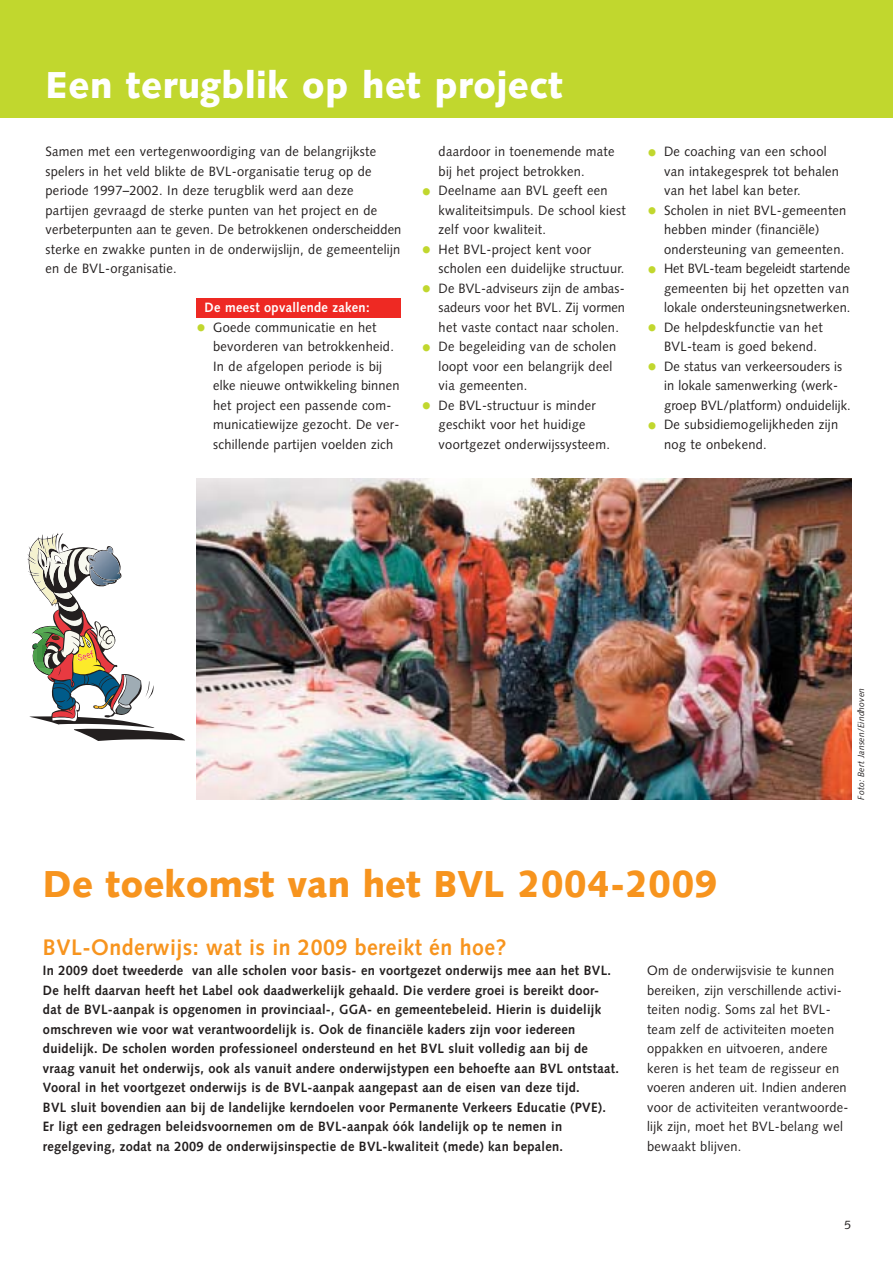
<style>
.page{position:relative;width:893px;height:1262px;background:#fff}
.page>*{position:absolute;margin:0;border:0;box-sizing:border-box;transform-origin:0 0}
.t1{font:900 37.5px "Syntax";color:#f7941e;scale:.95 1}
.t2{font:900 37.5px "Syntax";letter-spacing:.015em;color:#fff;scale:.95 1}
.t3{font:700 22.5px "Syntax";letter-spacing:.02em;color:#f7941e;scale:.95 1}
.t4{font:13.5px/19.5px "Syntax";letter-spacing:.02em;color:#231f1f;scale:.95 1}
.t5{font:700 13.5px/19.5px "Syntax";letter-spacing:.02em;color:#231f1f;scale:.95 1}
.t6{font:700 13.5px "Syntax";letter-spacing:.02em;color:#fff;scale:.95 1}
.t7{font:12px "Syntax";color:#231f1f}
.t8{font:italic 9px "Syntax";letter-spacing:.02em;color:#231f1f;scale:.95 1}
.s1{font-size:21px;color:#c1d72e}
</style>
<div class="page">
<svg style="left:27px;top:533px;width:158px;height:208px"></svg>
<div style="left:0;top:0;width:892px;height:117px;background:#c1d72e"></div>
<div style="left:196px;top:298px;width:205px;height:20px;background:#ee2923"></div>
<img style="left:196px;top:478px;width:655px;height:322px">
<h1 class="t2" style="left:46px;top:69px;width:546px">Een terugblik op het project</h1>
<p class="t4" style="left:46px;top:143px;width:376px">Samen met een vertegenwoordiging van de belangrijkste spelers in het veld blikte de BVL-organisatie terug op de periode 1997–2002. In deze terugblik werd aan deze<br>partijen gevraagd de sterke punten van het project en de verbeterpunten aan te geven. De betrokkenen onderscheidden sterke en zwakke punten in de onderwijslijn, de gemeentelijn en de BVL-organisatie.</p>
<p class="t6" style="left:205px;top:302px;width:175px">De meest opvallende zaken:</p>
<p class="t4" style="left:213px;top:318px;width:198px;text-indent:-17px"><span class="s1">•</span> Goede communicatie en het bevorderen van betrokkenheid.<br>In de afgelopen periode is bij elke nieuwe ontwikkeling binnen het project een passende com&shy;municatiewijze gezocht. De ver&shy;schillende partijen voelden zich</p>
<p class="t4" style="left:438px;top:143px;width:187px">daardoor in toenemende mate bij het project betrokken.</p>
<p class="t4" style="left:438px;top:182px;width:198px;text-indent:-17px"><span class="s1">•</span> Deelname aan BVL geeft een kwaliteitsimpuls. De school kiest zelf voor kwaliteit.</p>
<p class="t4" style="left:438px;top:240px;width:197px;text-indent:-17px"><span class="s1">•</span> Het BVL-project kent voor scholen een duidelijke structuur.</p>
<p class="t4" style="left:438px;top:279px;width:198px;text-align:justify;text-indent:-17px"><span class="s1">•</span> De BVL-adviseurs zijn de ambas&shy;sadeurs voor het BVL. Zij vormen het vaste contact naar scholen.</p>
<p class="t4" style="left:438px;top:338px;width:188px;text-indent:-17px"><span class="s1">•</span> De begeleiding van de scholen loopt voor een belangrijk deel via gemeenten.</p>
<p class="t4" style="left:438px;top:396px;width:182px;text-indent:-17px"><span class="s1">•</span> De BVL-structuur is minder geschikt voor het huidige voortgezet onderwijssysteem.</p>
<p class="t4" style="left:664px;top:143px;width:186px;text-indent:-17px"><span class="s1">•</span> De coaching van een school van intakegesprek tot behalen van het label kan beter.</p>
<p class="t4" style="left:664px;top:201px;width:193px;text-indent:-17px"><span class="s1">•</span> Scholen in niet BVL-gemeenten hebben minder (financiële) ondersteuning van gemeenten.</p>
<p class="t4" style="left:664px;top:260px;width:198px;text-align:justify;text-indent:-17px"><span class="s1">•</span> Het BVL-team begeleidt startende gemeenten bij het opzetten van lokale ondersteuningsnetwerken.</p>
<p class="t4" style="left:664px;top:318px;width:168px;text-indent:-17px"><span class="s1">•</span> De helpdeskfunctie van het<br>BVL-team is goed bekend.</p>
<p class="t4" style="left:664px;top:357px;width:198px;text-indent:-17px"><span class="s1">•</span> De status van verkeersouders is in lokale samenwerking (werk&shy;groep BVL/platform) onduidelijk.</p>
<p class="t4" style="left:664px;top:416px;width:185px;text-indent:-17px"><span class="s1">•</span> De subsidiemogelijkheden zijn nog te onbekend.</p>
<p class="t8" style="left:857px;top:800px;width:119px;rotate:-90deg">Foto: Bert Jansen/Eindhoven</p>
<h1 class="t1" style="left:43px;top:869px;width:711px">De toekomst van het BVL 2004-2009</h1>
<h2 class="t3" style="left:43px;top:938px;width:489px">BVL-Onderwijs: wat is in 2009 bereikt én hoe?</h2>
<p class="t5" style="left:43px;top:962px;width:608px">In 2009 doet tweederde van alle scholen voor basis- en voortgezet onderwijs mee aan het BVL.<br>De helft daarvan heeft het Label ook daadwerkelijk gehaald. Die verdere groei is bereikt door&shy;dat de BVL-aanpak is opgenomen in provinciaal-, GGA- en gemeentebeleid. Hierin is duidelijk omschreven wie voor wat verantwoordelijk is. Ook de financiële kaders zijn voor iedereen duidelijk. De scholen worden professioneel ondersteund en het BVL sluit volledig aan bij de vraag vanuit het onderwijs, ook als vanuit andere onderwijstypen een behoefte aan BVL ontstaat.<br>Vooral in het voortgezet onderwijs is de BVL-aanpak aangepast aan de eisen van deze tijd.<br>BVL sluit bovendien aan bij de landelijke kerndoelen voor Permanente Verkeers Educatie (PVE).<br>Er ligt een gedragen beleidsvoornemen om de BVL-aanpak óók landelijk op te nemen in regelgeving, zodat na 2009 de onderwijsinspectie de BVL-kwaliteit (mede) kan bepalen.</p>
<p class="t4" style="left:647px;top:962px;width:213px">Om de onderwijsvisie te kunnen bereiken, zijn verschillende activi&shy;teiten nodig. Soms zal het BVL&shy;team zelf de activiteiten moeten oppakken en uitvoeren, andere keren is het team de regisseur en voeren anderen uit. Indien anderen voor de activiteiten verantwoorde&shy;lijk zijn, moet het BVL-belang wel bewaakt blijven.</p>
<p class="t7" style="left:844px;top:1220px;width:8px">5</p>
</div>
